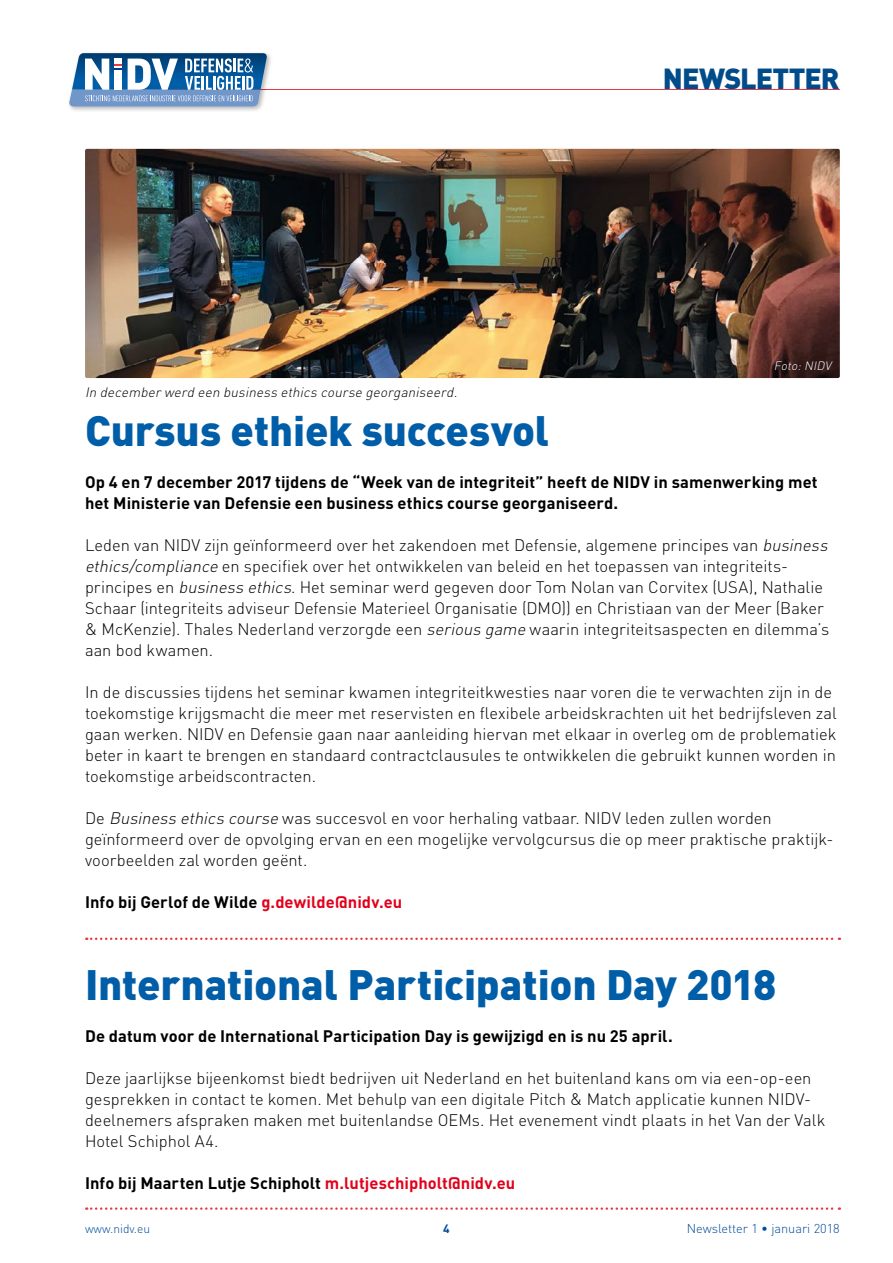
<style>
.page{position:relative;width:893px;height:1263px;background:#fff}
.page>*{position:absolute;margin:0;border:0;box-sizing:border-box;transform-origin:0 0}
.Kop{font:900 42px "DIN Pro";letter-spacing:-.005em;color:#005ea8}
.t1{font:900 28.65px "DIN Pro";letter-spacing:-.03em;color:#004c8b}
.Plat_wit_voor{font:300 16.5px/21px "DIN Pro";color:#000}
.Intro{font:700 16.5px/21px "DIN Pro";letter-spacing:.005em;color:#000}
.Info_tekst_zwart{font:700 16.5px "DIN Pro";letter-spacing:.005em;color:#000}
.Bijschrift{font:italic 300 13.5px "DIN Pro";color:#000}
.t2{font:300 12.75px "DIN Pro";color:#004c98}
.t3{font:300 12px "DIN Pro";color:#004c98}
.fotoverantwoording{font:italic 300 12px "DIN Pro";color:#fff}
.t4{font:700 12px "DIN Pro";color:#004c98}
.s1{font-style:italic}
.s2{color:#e2001a}
</style>
<div class="page">
<svg style="left:86px;top:1207px;width:754px;height:3px"></svg>
<hr style="left:165px;top:89px;width:675px;height:1px;background:#e63a44">
<div style="left:67px;top:51px;width:206px;height:62px;background:#000;opacity:.3"></div>
<svg style="left:69px;top:53px;width:199px;height:53px"></svg>
<svg style="left:86px;top:937px;width:754px;height:3px"></svg>
<img style="left:85px;top:149px;width:755px;height:229px">
<div style="left:771px;top:357px;width:66px;height:17px;background:#000;opacity:.35"></div>
<h2 class="t1" style="left:663px;top:59px;width:178px">NEWSLETTER</h2>
<p class="Bijschrift" style="left:85px;top:383px;width:377px">In decemberwerd een business ethics course georganiseerd.</p>
<p class="fotoverantwoording" style="left:774px;top:357px;width:62px">Foto:NIDV</p>
<p class="Kop" style="left:85px;top:402px;width:466px">Cursus ethiek succesvol</p>
<p class="Intro" style="left:85px;top:471px;width:734px">Op 4 en 7 december 2017 tijdens de “Week van de integriteit” heeft de NIDV in samenwerking met het Ministerie van Defensie een business ethics course georganiseerd.</p>
<p class="Plat_wit_voor" style="left:85px;top:534px;width:748px">Leden van NIDV zijn geïnformeerd over het zakendoen met Defensie, algemene principes van <span class="s1">business ethics/compliance</span> en specifiek over het ontwikkelen van beleid en het toepassen van integriteits&shy;principes en <span class="s1">business ethics</span>. Het seminar werd gegeven door Tom Nolan van Corvitex (USA), Nathalie Schaar (integriteits adviseur Defensie Materieel Organisatie (DMO)) en Christiaan van der Meer (Baker &amp; McKenzie). Thales Nederland verzorgde een <span class="s1">serious game</span> waarin integriteitsaspecten en dilemma’s aan bod kwamen.</p>
<p class="Plat_wit_voor" style="left:85px;top:681px;width:753px">In de discussies tijdens het seminar kwamen integriteitkwesties naar voren die te verwachten zijn in de toekomstige krijgsmacht die meer met reservisten en flexibele arbeidskrachten uit het bedrijfsleven zal gaan werken. NIDV en Defensie gaan naar aanleiding hiervan met elkaar in overleg om de problematiek beter in kaart te brengen en standaard contractclausules te ontwikkelen die gebruikt kunnen worden in toekomstige arbeidscontracten.</p>
<p class="Plat_wit_voor" style="left:85px;top:807px;width:747px">De <span class="s1">Business ethics course</span> was succesvol en voor herhaling vatbaar. NIDV leden zullen worden geïnformeerd over de opvolging ervan en een mogelijke vervolgcursus die op meer praktische praktijk&shy;voorbeelden zal worden geënt.</p>
<p class="Info_tekst_zwart" style="left:85px;top:891px;width:319px">Info bij Gerlof de Wilde <span class="s2">g.dewilde@nidv.eu</span></p>
<p class="Kop" style="left:85px;top:956px;width:693px">International Participation Day 2018</p>
<p class="Intro" style="left:85px;top:1024px;width:589px">De datum voor de International Participation Day is gewijzigd en is nu 25 april.</p>
<p class="Plat_wit_voor" style="left:85px;top:1066px;width:742px">Deze jaarlijkse bijeenkomst biedt bedrijven uit Nederland en het buitenland kans om via een-op-een gesprekken in contact te komen. Met behulp van een digitale Pitch &amp; Match applicatie kunnen NIDV&shy;deelnemers afspraken maken met buitenlandse OEMs. Het evenement vindt plaats in het Van der Valk Hotel Schiphol A4.</p>
<p class="Info_tekst_zwart" style="left:85px;top:1171px;width:432px">Info bij Maarten Lutje Schipholt <span class="s2">m.lutjeschipholt@nidv.eu</span></p>
<p class="t3" style="left:85px;top:1220px;width:67px">www.nidv.eu</p>
<p class="t4" style="left:443px;top:1220px;width:8px">4</p>
<p class="t2" style="left:687px;top:1219px;width:155px">Newsletter 1 • januari 2018</p>
</div>
